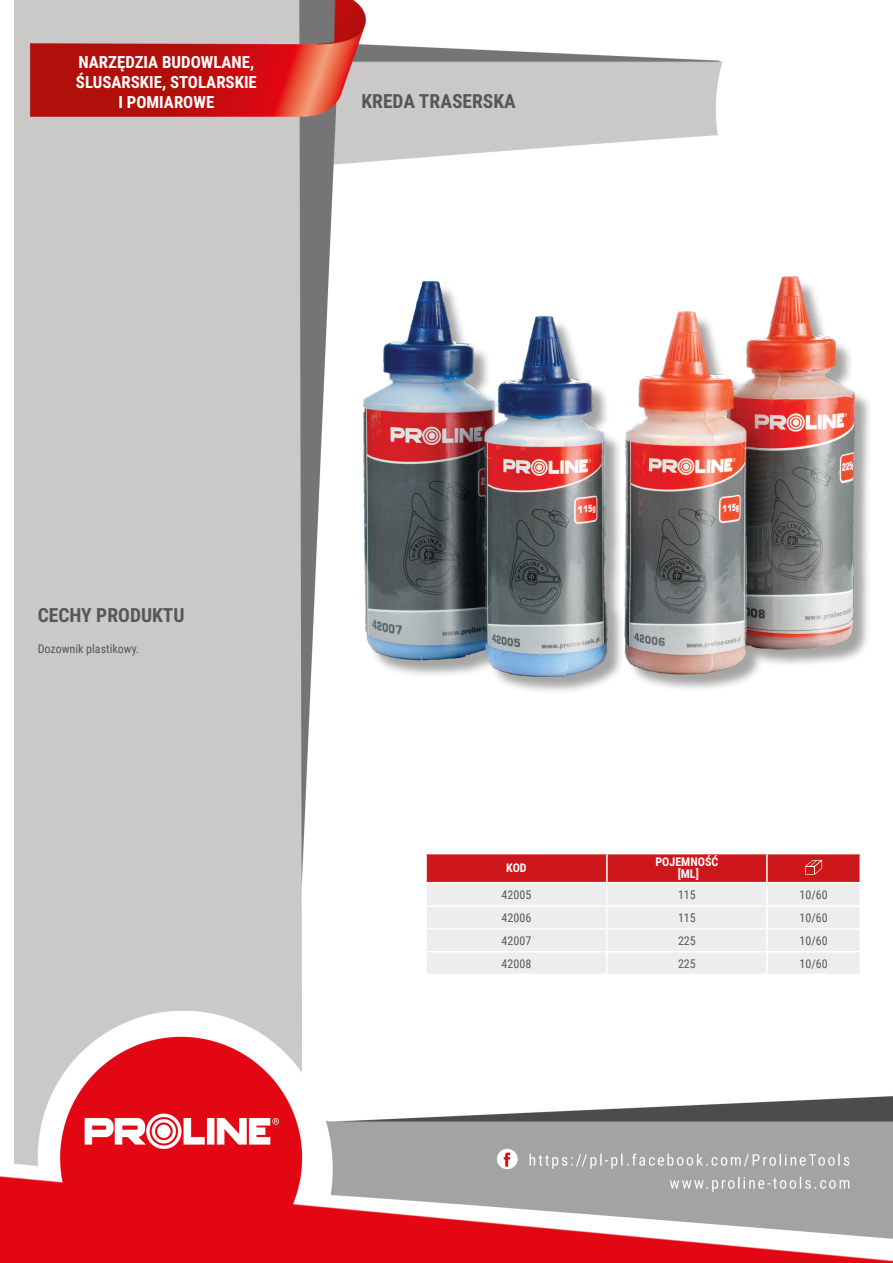
<style>
.page{position:relative;width:893px;height:1263px;background:#fff}
.page>*{position:absolute;margin:0;border:0;box-sizing:border-box;transform-origin:0 0}
.Lewo_bez_dzielenia{font:700 19.5px "Roboto Condensed";color:#575756}
.MateriaĹ__CECHY{font:700 19.5px "Roboto Condensed";color:#575756}
.NagĹ_Ăłwek{font:700 16.8px/20.1px "Roboto Condensed";color:#fff;text-align:center}
.Center{font:12px "Roboto Condensed";color:#575756}
.Indeks{font:12px "Roboto Condensed";color:#575756}
.Opisy{font:12px "Roboto Condensed";color:#575756}
.Ĺšrodek_bez_dzieleni{font:700 12px "Roboto Condensed";color:#fff}
.Ĺšrodek__wymuszenie{font:700 12px "Roboto Condensed";color:#fff}
.Tabelka_nagĹ_Ăłwek{font:700 12px "Roboto Condensed";color:#fff}
</style>
<div class="page">
<img style="left:0;top:0;width:893px;height:1263px">
<div style="left:366px;top:280px;width:506px;height:415px;background:#1d1d1b;opacity:.4"></div>
<img style="left:363px;top:277px;width:491px;height:399px">
<hr style="left:425px;top:854px;width:2px;height:28px;background:#fff">
<hr style="left:425px;top:883px;width:2px;height:22px;background:#fff">
<hr style="left:425px;top:907px;width:2px;height:21px;background:#fff">
<hr style="left:425px;top:930px;width:2px;height:21px;background:#fff">
<hr style="left:425px;top:952px;width:2px;height:22px;background:#fff">
<hr style="left:425px;top:853px;width:182px;height:1px;background:#fff">
<hr style="left:425px;top:882px;width:182px;height:1px;background:#fff">
<hr style="left:425px;top:905px;width:182px;height:2px;background:#fff">
<hr style="left:425px;top:928px;width:182px;height:2px;background:#fff">
<hr style="left:425px;top:951px;width:182px;height:1px;background:#fff">
<hr style="left:425px;top:974px;width:182px;height:1px;background:#fff">
<hr style="left:607px;top:974px;width:160px;height:1px;background:#fff">
<hr style="left:767px;top:974px;width:94px;height:1px;background:#fff">
<svg style="left:426px;top:853px;width:435px;height:121px;background:#e7bebf"></svg>
<p class="NagĹ_Ăłwek" style="left:76px;top:51px;width:182px">NARZĘDZIA BUDOWLANE,<br>ŚLUSARSKIE, STOLARSKIE<br>I POMIAROWE</p>
<p class="Lewo_bez_dzielenia" style="left:361px;top:88px;width:156px">KREDA TRASERSKA</p>
<p class="MateriaĹ__CECHY" style="left:38px;top:601px;width:148px">CECHY PRODUKTU</p>
<p class="Opisy" style="left:38px;top:640px;width:103px">Dozownik plastikowy.</p>
<p class="Tabelka_nagĹ_Ăłwek" style="left:506px;top:860px;width:22px">KOD</p>
<p class="Ĺšrodek_bez_dzieleni" style="left:655px;top:854px;width:64px">POJEMNOŚĆ</p>
<p class="Ĺšrodek__wymuszenie" style="left:678px;top:866px;width:23px">[ML]</p>
<p class="Indeks" style="left:502px;top:886px;width:31px">42005</p>
<p class="Center" style="left:678px;top:886px;width:19px">115</p>
<p class="Center" style="left:799px;top:886px;width:30px">10/60</p>
<p class="Indeks" style="left:502px;top:909px;width:31px">42006</p>
<p class="Center" style="left:678px;top:909px;width:19px">115</p>
<p class="Center" style="left:799px;top:909px;width:30px">10/60</p>
<p class="Indeks" style="left:502px;top:932px;width:31px">42007</p>
<p class="Center" style="left:678px;top:932px;width:19px">225</p>
<p class="Center" style="left:799px;top:932px;width:30px">10/60</p>
<p class="Indeks" style="left:502px;top:955px;width:31px">42008</p>
<p class="Center" style="left:678px;top:955px;width:19px">225</p>
<p class="Center" style="left:799px;top:955px;width:30px">10/60</p>
</div>
